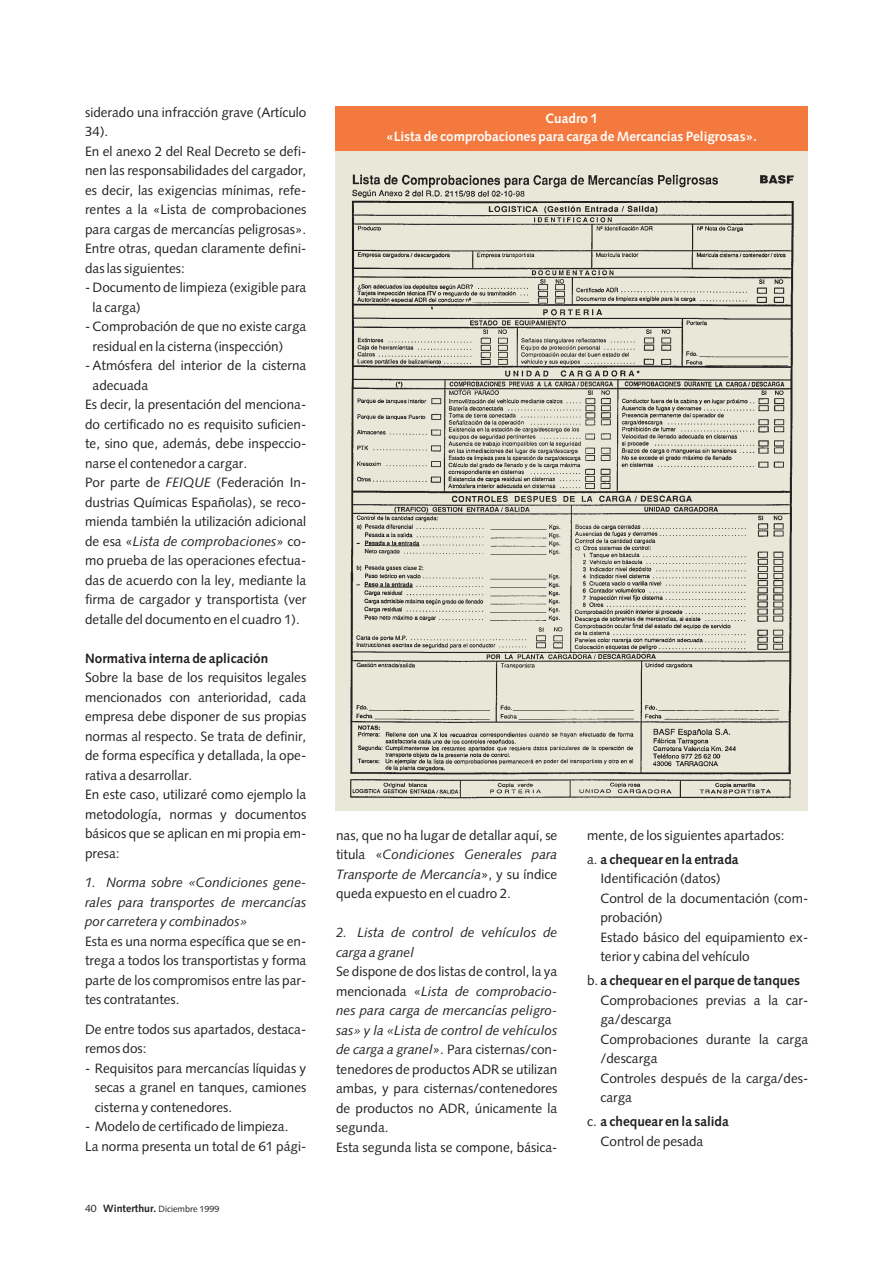
<style>
.page{position:relative;width:893px;height:1262px;background:#fff}
.page>*{position:absolute;margin:0;border:0;box-sizing:border-box;transform-origin:0 0}
.t1{font:13.5px/19.5px "Winterthur";color:#231f20}
.t2{font:italic 13.5px/19.5px "Winterthur";color:#231f20;text-align:justify}
.t3{font:700 13.5px/19.5px "Winterthur";color:#231f20}
.t4{font:700 13.5px/18px "Winterthur";color:#fff;text-align:center}
.t5{font:9px "Winterthur";color:#231f20}
.s1{font-style:italic}
.s2{font-style:normal}
.s3{font-size:10.5px}
.s4{font-weight:700;font-size:10.5px}
.s5{font-weight:700}
.s6{font-weight:400}
</style>
<div class="page">
<div style="left:335px;top:150px;width:472px;height:661px;background:#e9e7d7"></div>
<img style="left:350px;top:174px;width:444px;height:626px">
<div style="left:335px;top:106px;width:473px;height:44px;background:#f4793e"></div>
<p class="t1" style="left:85px;top:104px;width:223px">siderado una infracción grave (Artículo 34).<br>En el anexo 2 del Real Decreto se defi&shy;nen las responsabilidades del cargador, es decir, las exigencias mínimas, refe&shy;rentes a la «Lista de comprobaciones para cargas de mercancías peligrosas».<br>Entre otras, quedan claramente defini&shy;das las siguientes:</p>
<p class="t1" style="left:93px;top:279px;width:215px;text-indent:-8px">- Documento de limpieza (exigible para la carga)</p>
<p class="t1" style="left:93px;top:318px;width:215px;text-indent:-8px">- Comprobación de que no existe carga residual en la cisterna (inspección)</p>
<p class="t1" style="left:85px;top:357px;width:223px">- Atmósfera del interior de la cisterna</p>
<p class="t1" style="left:93px;top:377px;width:57px">adecuada</p>
<p class="t1" style="left:85px;top:396px;width:223px">Es decir, la presentación del menciona-</p>
<p class="t1" style="left:85px;top:416px;width:223px">do certificado no es requisito suficien-</p>
<p class="t1" style="left:85px;top:435px;width:223px">te, sino que, además, debe inspeccio-</p>
<p class="t1" style="left:85px;top:455px;width:164px">narse el contenedor a cargar.</p>
<p class="t1" style="left:85px;top:474px;width:223px">Por parte de <span class="s1">FEIQUE</span> (Federación In-</p>
<p class="t1" style="left:85px;top:494px;width:223px">dustrias Químicas Españolas), se reco-</p>
<p class="t1" style="left:85px;top:513px;width:223px">mienda también la utilización adicional</p>
<p class="t2" style="left:85px;top:533px;width:223px"><span class="s2">de esa «</span>Lista de comprobaciones<span class="s2">» co-</span></p>
<p class="t1" style="left:85px;top:552px;width:223px">mo prueba de las operaciones efectua-</p>
<p class="t1" style="left:85px;top:572px;width:223px">das de acuerdo con la ley, mediante la</p>
<p class="t1" style="left:85px;top:591px;width:223px">firma de cargador y transportista (ver</p>
<p class="t1" style="left:85px;top:611px;width:216px">detalle del documento en el cuadro 1).</p>
<p class="t3" style="left:85px;top:650px;width:185px">Normativa interna de aplicación</p>
<p class="t1" style="left:85px;top:669px;width:223px">Sobre la base de los requisitos legales mencionados con anterioridad, cada empresa debe disponer de sus propias normas al respecto. Se trata de definir, de forma específica y detallada, la ope&shy;rativa a desarrollar.<br>En este caso, utilizaré como ejemplo la metodología, normas y documentos básicos que se aplican en mi propia em&shy;presa:</p>
<p class="t2" style="left:85px;top:874px;width:223px">1. Norma sobre «Condiciones gene&shy;rales para transportes de mercancías por carretera y combinados»</p>
<p class="t1" style="left:85px;top:932px;width:223px;text-align:justify">Esta es una norma específica que se en&shy;trega a todos los transportistas y forma parte de los compromisos entre las par&shy;tes contratantes.</p>
<p class="t1" style="left:85px;top:1020px;width:223px">De entre todos sus apartados, destaca&shy;remos dos:</p>
<p class="t1" style="left:95px;top:1059px;width:213px;text-align:justify;text-indent:-10px">- Requisitos para mercancías líquidas y secas a granel en tanques, camiones cisterna y contenedores.</p>
<p class="t1" style="left:85px;top:1118px;width:223px">- Modelo de certificado de limpieza.<br>La norma presenta un total de 61 pági-</p>
<p class="t5" style="left:85px;top:1205px;width:136px"><span class="s3">40</span> <span class="s4">Winterthur.</span> Diciembre 1999</p>
<p class="t4" style="left:386px;top:111px;width:372px">Cuadro 1<br>«Lista de comprobaciones para carga de Mercancías Peligrosas».</p>
<p class="t1" style="left:336px;top:826px;width:223px;text-align:justify">nas, que no ha lugar de detallar aquí, se titula «<span class="s1">Condiciones Generales para Transporte de Mercancía</span>», y su índice queda expuesto en el cuadro 2.</p>
<p class="t2" style="left:336px;top:924px;width:223px">2. Lista de control de vehículos de carga a granel</p>
<p class="t1" style="left:336px;top:963px;width:223px">Se dispone de dos listas de control, la ya mencionada «<span class="s1">Lista de comprobacio&shy;nes para carga de mercancías peligro&shy;sas» y la «Lista de control de vehículos de carga a granel</span>». Para cisternas/con&shy;tenedores de productos ADR se utilizan ambas, y para cisternas/contenedores de productos no ADR, únicamente la segunda.<br>Esta segunda lista se compone, básica-</p>
<p class="t1" style="left:587px;top:824px;width:199px;line-height:24px">mente, de los siguientes apartados: a. <span class="s5">a chequear en la entrada</span></p>
<p class="t1" style="left:600px;top:870px;width:209px">Identificación (datos)<br>Control de la documentación (com&shy;probación)<br>Estado básico del equipamiento ex&shy;terior y cabina del vehículo</p>
<p class="t1" style="left:600px;top:972px;width:209px;text-indent:-13px">b. <span class="s5">a chequear en el parque de tanques<br></span>Comprobaciones previas a la car&shy;ga/descarga<br>Comprobaciones durante la carga /descarga<br>Controles después de la carga/des&shy;carga</p>
<p class="t3" style="left:600px;top:1113px;width:130px;text-indent:-13px"><span class="s6">c.</span> a chequear en la salida<br><span class="s6">Control de pesada</span></p>
</div>
